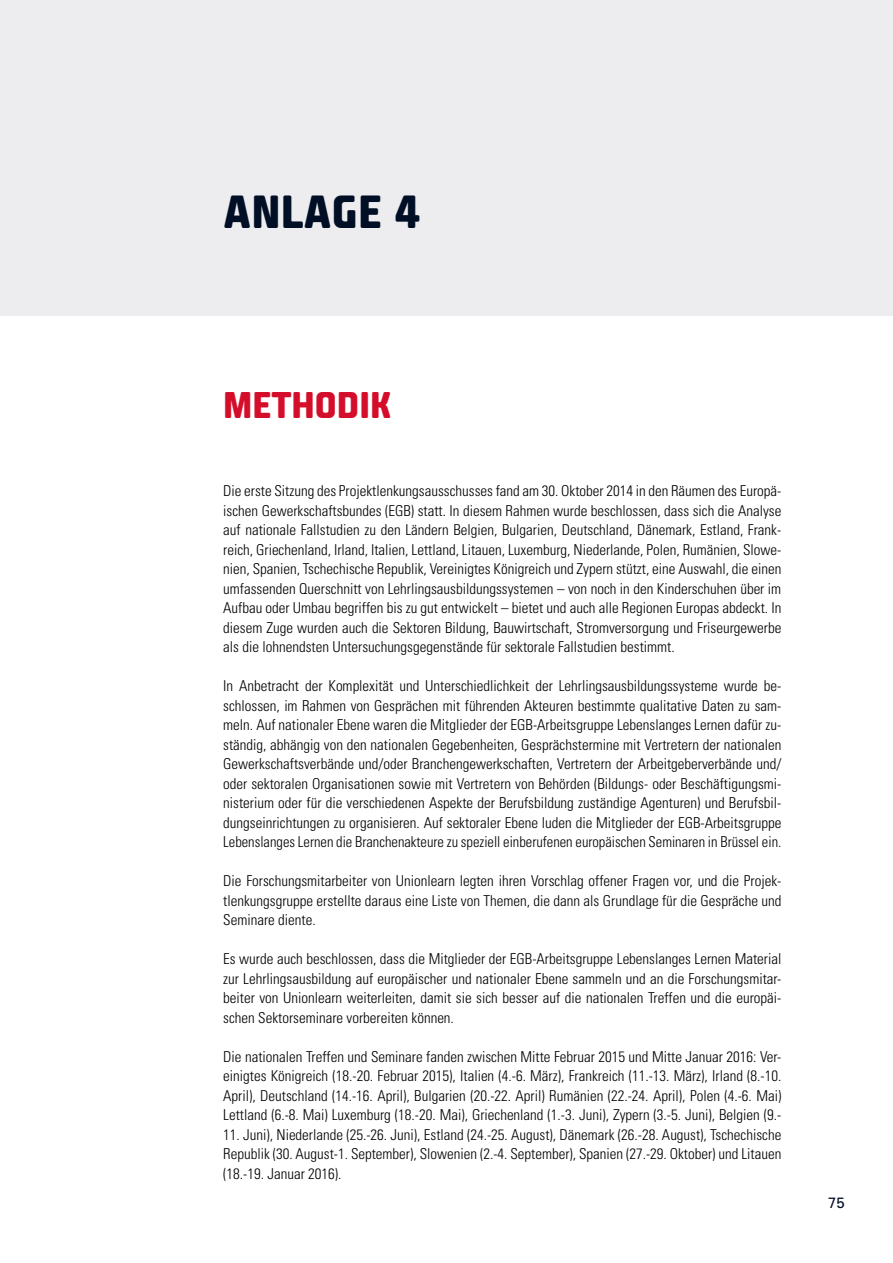
<style>
.page{position:relative;width:893px;height:1263px;background:#fff}
.page>*{position:absolute;margin:0;border:0;box-sizing:border-box;transform-origin:0 0}
.t1{font:45px "Fishmonger MB";color:#000f25}
.t2{font:36px "Fishmonger MB";color:#d40e2a}
.t3{font:300 condensed 15px/19.5px "Univers";color:#000;text-align:justify}
.t4{font:15px "Univers";color:#000f25}
</style>
<div class="page">
<div style="left:0;top:0;width:893px;height:316px;background:#ededf0"></div>
<h1 class="t1" style="left:223px;top:185px;width:199px">ANLAGE 4</h1>
<h2 class="t2" style="left:223px;top:383px;width:170px">METHODIK</h2>
<p class="t3" style="left:223px;top:481px;width:560px">Die erste Sitzung des Projektlenkungsausschusses fand am 30. Oktober 2014 in den Räumen des Europä&shy;ischen Gewerkschaftsbundes (EGB) statt. In diesem Rahmen wurde beschlossen, dass sich die Analyse auf nationale Fallstudien zu den Ländern Belgien, Bulgarien, Deutschland, Dänemark, Estland, Frank&shy;reich, Griechenland, Irland, Italien, Lettland, Litauen, Luxemburg, Niederlande, Polen, Rumänien, Slowe&shy;nien, Spanien, Tschechische Republik, Vereinigtes Königreich und Zypern stützt, eine Auswahl, die einen umfassenden Querschnitt von Lehrlingsausbildungssystemen – von noch in den Kinderschuhen über im Aufbau oder Umbau begriffen bis zu gut entwickelt – bietet und auch alle Regionen Europas abdeckt. In diesem Zuge wurden auch die Sektoren Bildung, Bauwirtschaft, Stromversorgung und Friseurgewerbe als die lohnendsten Untersuchungsgegenstände für sektorale Fallstudien bestimmt.</p>
<p class="t3" style="left:223px;top:676px;width:560px">In Anbetracht der Komplexität und Unterschiedlichkeit der Lehrlingsausbildungssysteme wurde be&shy;schlossen, im Rahmen von Gesprächen mit führenden Akteuren bestimmte qualitative Daten zu sam&shy;meln. Auf nationaler Ebene waren die Mitglieder der EGB-Arbeitsgruppe Lebenslanges Lernen dafür zu&shy;ständig, abhängig von den nationalen Gegebenheiten, Gesprächstermine mit Vertretern der nationalen Gewerkschaftsverbände und/oder Branchengewerkschaften, Vertretern der Arbeitgeberverbände und/ oder sektoralen Organisationen sowie mit Vertretern von Behörden (Bildungs- oder Beschäftigungsmi&shy;nisterium oder für die verschiedenen Aspekte der Berufsbildung zuständige Agenturen) und Berufsbil&shy;dungseinrichtungen zu organisieren. Auf sektoraler Ebene luden die Mitglieder der EGB-Arbeitsgruppe Lebenslanges Lernen die Branchenakteure zu speziell einberufenen europäischen Seminaren in Brüssel ein.</p>
<p class="t3" style="left:223px;top:871px;width:560px">Die Forschungsmitarbeiter von Unionlearn legten ihren Vorschlag offener Fragen vor, und die Projek&shy;tlenkungsgruppe erstellte daraus eine Liste von Themen, die dann als Grundlage für die Gespräche und Seminare diente.</p>
<p class="t3" style="left:223px;top:949px;width:560px">Es wurde auch beschlossen, dass die Mitglieder der EGB-Arbeitsgruppe Lebenslanges Lernen Material zur Lehrlingsausbildung auf europäischer und nationaler Ebene sammeln und an die Forschungsmitar&shy;beiter von Unionlearn weiterleiten, damit sie sich besser auf die nationalen Treffen und die europäi&shy;schen Sektorseminare vorbereiten können.</p>
<p class="t3" style="left:223px;top:1046px;width:560px">Die nationalen Treffen und Seminare fanden zwischen Mitte Februar 2015 und Mitte Januar 2016: Ver&shy;einigtes Königreich (18.-20. Februar 2015), Italien (4.-6. März), Frankreich (11.-13. März), Irland (8.-10.<br>April), Deutschland (14.-16. April), Bulgarien (20.-22. April) Rumänien (22.-24. April), Polen (4.-6. Mai)<br>Lettland (6.-8. Mai) Luxemburg (18.-20. Mai), Griechenland (1.-3. Juni), Zypern (3.-5. Juni), Belgien (9.-</p>
<p class="t3" style="left:223px;top:1124px;width:560px">11. Juni), Niederlande (25.-26. Juni), Estland (24.-25. August), Dänemark (26.-28. August), Tschechische Republik (30. August-1. September), Slowenien (2.-4. September), Spanien (27.-29. Oktober) und Litauen (18.-19. Januar 2016).</p>
<p class="t4" style="left:828px;top:1194px;width:18px">75</p>
</div>
